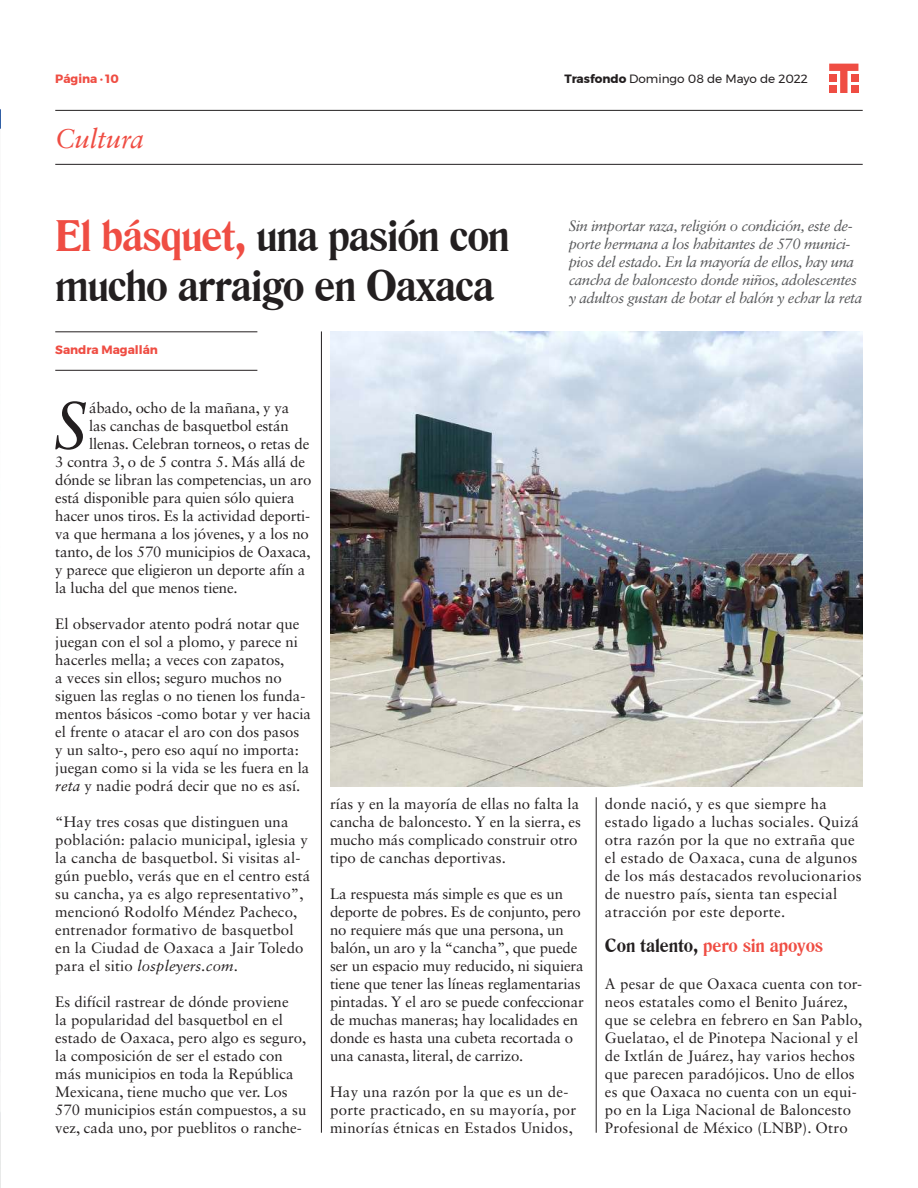
<style>
.page{position:relative;width:918px;height:1188px;background:#fff}
.page>*{position:absolute;margin:0;border:0;box-sizing:border-box;transform-origin:0 0}
.t1{font:italic 66.6px "Sabon LT Std";color:#231f20}
.t2{font:700 42px/49.5px "Romana BT";letter-spacing:-.03em;color:#231f20}
.t3{font:italic 27px "Sabon LT Std";color:#ef4d43}
.t4{font:700 18px "Romana BT";letter-spacing:-.01em;color:#ef4d43}
.t5{font:15px/18px "Sabon LT Std";color:#231f20}
.t6{font:15px/18px "Sabon LT Std";letter-spacing:.02em;color:#231f20}
.t7{font:italic 15px/18px "Sabon LT Std";letter-spacing:-.03em;color:#57585a}
.t8{font:12px "Montserrat";color:#231f20}
.t9{font:700 12px "Montserrat";color:#ef4d43}
.s1{font-weight:700}
.s2{color:#ef4d43}
.s3{font-style:italic}
.s4{color:#231f20}
</style>
<div class="page">
<hr style="left:596px;top:797px;width:1px;height:336px;background:#231f20">
<hr style="left:321px;top:331px;width:1px;height:802px;background:#231f20">
<svg style="left:829px;top:64px;width:29px;height:29px"></svg>
<div style="left:829px;top:86px;width:8px;height:7px;background:#ef4d43"></div>
<div style="left:829px;top:75px;width:8px;height:7px;background:#ef4d43"></div>
<div style="left:851px;top:86px;width:7px;height:7px;background:#ef4d43"></div>
<div style="left:851px;top:75px;width:7px;height:7px;background:#ef4d43"></div>
<hr style="left:55px;top:110px;width:808px;height:1px;background:#231f20">
<hr style="left:55px;top:164px;width:808px;height:1px;background:#231f20">
<hr style="left:55px;top:331px;width:202px;height:1px;background:#231f20">
<hr style="left:55px;top:370px;width:202px;height:1px;background:#231f20">
<img style="left:330px;top:331px;width:533px;height:455px">
<img style="left:0;top:0;width:1px;height:1188px">
<p class="t9" style="left:55px;top:69px;width:65px">Página · 10</p>
<p class="t8" style="left:564px;top:69px;width:245px"><span class="s1">Trasfondo</span> Domingo 08 de Mayo de 2022</p>
<h3 class="t3" style="left:55px;top:123px;width:90px">Cultura</h3>
<h2 class="t2" style="left:55px;top:211px;width:456px"><span class="s2">El básquet,</span> una pasión con mucho arraigo en Oaxaca</h2>
<p class="t7" style="left:569px;top:217px;width:295px">Sin importar raza, religión o condición, este de&shy;porte hermana a los habitantes de 570 munici&shy;pios del estado. En la mayoría de ellos, hay una cancha de baloncesto donde niños, adolescentes y adultos gustan de botar el balón y echar la reta</p>
<p class="t9" style="left:55px;top:340px;width:104px">Sandra Magallán</p>
<h1 class="t1" style="left:54px;top:387px;width:35px">S</h1>
<p class="t5" style="left:89px;top:398px;width:202px">ábado, ocho de la mañana, y ya</p>
<p class="t5" style="left:89px;top:416px;width:201px">las canchas de basquetbol están</p>
<p class="t5" style="left:89px;top:434px;width:222px">llenas. Celebran torneos, o retas de</p>
<p class="t5" style="left:55px;top:452px;width:251px">3 contra 3, o de 5 contra 5. Más allá de</p>
<p class="t5" style="left:55px;top:470px;width:258px">dónde se libran las competencias, un aro</p>
<p class="t5" style="left:55px;top:488px;width:241px">está disponible para quien sólo quiera</p>
<p class="t5" style="left:55px;top:506px;width:257px">hacer unos tiros. Es la actividad deporti-</p>
<p class="t5" style="left:55px;top:524px;width:255px">va que hermana a los jóvenes, y a los no</p>
<p class="t5" style="left:55px;top:542px;width:257px">tanto, de los 570 municipios de Oaxaca,</p>
<p class="t5" style="left:55px;top:560px;width:252px">y parece que eligieron un deporte afín a</p>
<p class="t5" style="left:55px;top:578px;width:184px">la lucha del que menos tiene.</p>
<p class="t5" style="left:55px;top:614px;width:257px">El observador atento podrá notar que juegan con el sol a plomo, y parece ni hacerles mella; a veces con zapatos,<br>a veces sin ellos; seguro muchos no siguen las reglas o no tienen los funda&shy;mentos básicos -como botar y ver hacia el frente o atacar el aro con dos pasos<br>y un salto-, pero eso aquí no importa: juegan como si la vida se les fuera en la <span class="s3">reta</span> y nadie podrá decir que no es así.</p>
<p class="t5" style="left:55px;top:812px;width:257px">“Hay tres cosas que distinguen una población: palacio municipal, iglesia y la cancha de basquetbol. Si visitas al&shy;gún pueblo, verás que en el centro está su cancha, ya es algo representativo”, mencionó Rodolfo Méndez Pacheco, entrenador formativo de basquetbol en la Ciudad de Oaxaca a Jair Toledo para el sitio <span class="s3">lospleyers.com</span>.</p>
<p class="t5" style="left:55px;top:992px;width:253px">Es difícil rastrear de dónde proviene<br>la popularidad del basquetbol en el estado de Oaxaca, pero algo es seguro, la composición de ser el estado con más municipios en toda la República Mexicana, tiene mucho que ver. Los 570 municipios están compuestos, a su vez, cada uno, por pueblitos o ranche-</p>
<p class="t5" style="left:330px;top:794px;width:252px">rías y en la mayoría de ellas no falta la cancha de baloncesto. Y en la sierra, es mucho más complicado construir otro tipo de canchas deportivas.</p>
<p class="t5" style="left:330px;top:884px;width:255px">La respuesta más simple es que es un deporte de pobres. Es de conjunto, pero no requiere más que una persona, un balón, un aro y la “cancha”, que puede ser un espacio muy reducido, ni siquiera tiene que tener las líneas reglamentarias pintadas. Y el aro se puede confeccionar de muchas maneras; hay localidades en donde es hasta una cubeta recortada o una canasta, literal, de carrizo.</p>
<p class="t6" style="left:330px;top:1082px;width:248px">Hay una razón por la que es un de&shy;porte practicado, en su mayoría, por minorías étnicas en Estados Unidos,</p>
<p class="t6" style="left:605px;top:794px;width:258px">donde nació, y es que siempre ha estado ligado a luchas sociales. Quizá otra razón por la que no extraña que el estado de Oaxaca, cuna de algunos de los más destacados revolucionarios de nuestro país, sienta tan especial atracción por este deporte.</p>
<p class="t4" style="left:605px;top:935px;width:220px"><span class="s4">Con talento,</span> pero sin apoyos</p>
<p class="t5" style="left:605px;top:974px;width:259px">A pesar de que Oaxaca cuenta con tor&shy;neos estatales como el Benito Juárez, que se celebra en febrero en San Pablo, Guelatao, el de Pinotepa Nacional y el de Ixtlán de Juárez, hay varios hechos que parecen paradójicos. Uno de ellos es que Oaxaca no cuenta con un equi&shy;po en la Liga Nacional de Baloncesto Profesional de México (LNBP). Otro</p>
</div>
